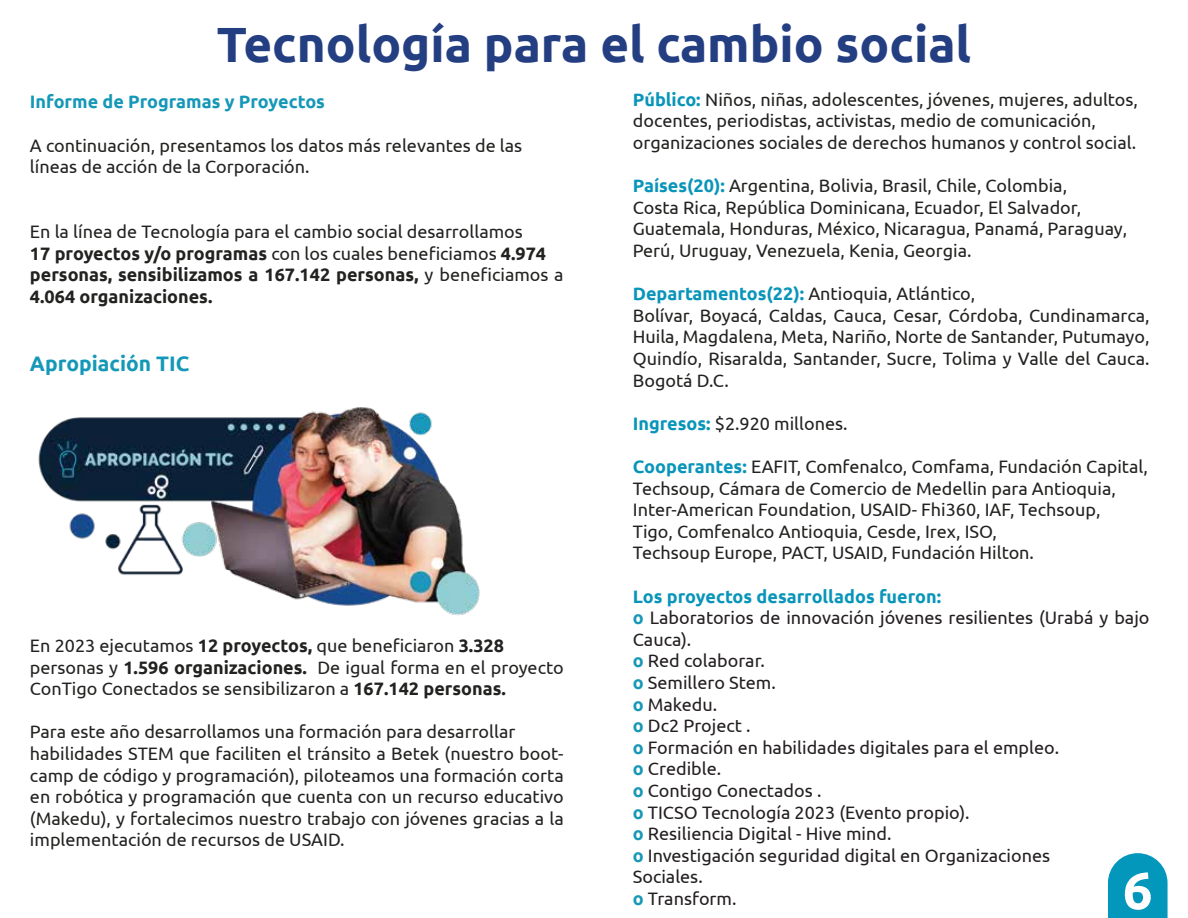
<style>
.page{position:relative;width:1188px;height:918px;background:#fff}
.page>*{position:absolute;margin:0;border:0;box-sizing:border-box;transform-origin:0 0}
.t1{font:700 52.5px "Ubuntu";color:#fff}
.t2{font:700 49.5px "Ubuntu";color:#243e82}
.t3{font:700 21px "Ubuntu";color:#1598b7}
.t4{font:18px/21.6px "Ubuntu";color:#222221}
.t5{font:18px/21.6px "Ubuntu";color:#231f20}
.t6{font:700 18px "Ubuntu";color:#1598b7}
.s1{font-weight:700;color:#0995b9}
.s2{font-weight:700;color:#1798b7}
.s3{font-weight:700}
</style>
<div class="page">
<img style="left:38px;top:407px;width:442px;height:209px">
<svg style="left:1108px;top:853px;width:60px;height:65px;background:#1da2c2"></svg>
<h2 class="t2" style="left:217px;top:14px;width:756px">Tecnología para el cambio social</h2>
<p class="t4" style="left:633px;top:88px;width:507px"><span class="s1">Público:</span> Niños, niñas, adolescentes, jóvenes, mujeres, adultos, docentes, periodistas, activistas, medio de comunicación, organizaciones sociales de derechos humanos y control social.</p>
<p class="t4" style="left:633px;top:174px;width:496px"><span class="s1">Países(20):</span> Argentina, Bolivia, Brasil, Chile, Colombia,<br>Costa Rica, República Dominicana, Ecuador, El Salvador, Guatemala, Honduras, México, Nicaragua, Panamá, Paraguay, Perú, Uruguay, Venezuela, Kenia, Georgia.</p>
<p class="t4" style="left:633px;top:282px;width:518px"><span class="s1">Departamentos(22):</span> Antioquia, Atlántico,<br>Bolívar, Boyacá, Caldas, Cauca, Cesar, Córdoba, Cundinamarca, Huila, Magdalena, Meta, Nariño, Norte de Santander, Putumayo, Quindío, Risaralda, Santander, Sucre, Tolima y Valle del Cauca.<br>Bogotá D.C.</p>
<p class="t4" style="left:633px;top:412px;width:216px"><span class="s1">Ingresos:</span> $2.920 millones.</p>
<p class="t4" style="left:633px;top:455px;width:517px"><span class="s1">Cooperantes:</span> EAFIT, Comfenalco, Comfama, Fundación Capital, Techsoup, Cámara de Comercio de Medellin para Antioquia, Inter-American Foundation, USAID- Fhi360, IAF, Techsoup,<br>Tigo, Comfenalco Antioquia, Cesde, Irex, ISO,<br>Techsoup Europe, PACT, USAID, Fundación Hilton.</p>
<p class="t5" style="left:633px;top:585px;width:518px"><span class="s1">Los proyectos desarrollados fueron:<br></span><span class="s2">o</span> Laboratorios de innovación jóvenes resilientes (Urabá y bajo<br>Cauca).<br><span class="s2">o</span> Red colaborar.<br><span class="s2">o</span> Semillero Stem.<br><span class="s2">o</span> Makedu.<br><span class="s2">o</span> Dc2 Project .<br><span class="s2">o</span> Formación en habilidades digitales para el empleo.<br><span class="s2">o</span> Credible.<br><span class="s2">o</span> Contigo Conectados .<br><span class="s2">o</span> TICSO Tecnología 2023 (Evento propio).<br><span class="s2">o</span> Resiliencia Digital - Hive mind.<br><span class="s2">o</span> Investigación seguridad digital en Organizaciones<br>Sociales.<br><span class="s2">o</span> Transform.</p>
<p class="t6" style="left:30px;top:91px;width:297px">Informe de Programas y Proyectos</p>
<p class="t4" style="left:30px;top:134px;width:494px">A continuación, presentamos los datos más relevantes de las líneas de acción de la Corporación.</p>
<p class="t4" style="left:30px;top:220px;width:535px">En la línea de Tecnología para el cambio social desarrollamos<br><span class="s3">17 proyectos y/o programas</span> con los cuales beneficiamos <span class="s3">4.974 personas, sensibilizamos a 167.142 personas,</span> y beneficiamos a <span class="s3">4.064 organizaciones.</span></p>
<p class="t3" style="left:30px;top:351px;width:161px">Apropiación TIC</p>
<p class="t4" style="left:30px;top:634px;width:535px">En 2023 ejecutamos <span class="s3">12 proyectos,</span> que beneficiaron <span class="s3">3.328 </span>personas y <span class="s3">1.596 organizaciones.</span> De igual forma en el proyecto<br>ConTigo Conectados se sensibilizaron a <span class="s3">167.142 personas.</span></p>
<p class="t4" style="left:30px;top:721px;width:535px">Para este año desarrollamos una formación para desarrollar habilidades STEM que faciliten el tránsito a Betek (nuestro boot&shy;camp de código y programación), piloteamos una formación corta en robótica y programación que cuenta con un recurso educativo (Makedu), y fortalecimos nuestro trabajo con jóvenes gracias a la implementación de recursos de USAID.</p>
<h1 class="t1" style="left:1123px;top:859px;width:31px">6</h1>
</div>
